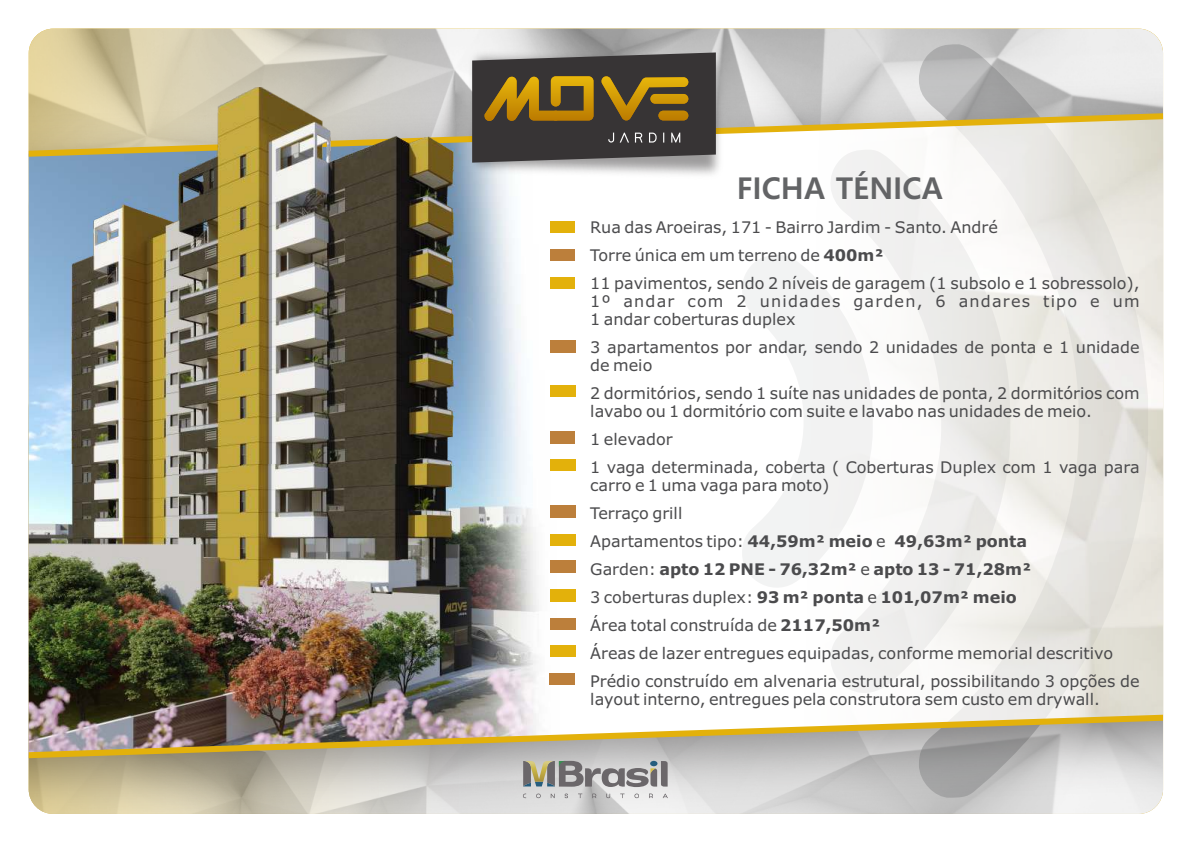
<style>
.page{position:relative;width:1191px;height:842px;background:#fff}
.page>*{position:absolute;margin:0;border:0;box-sizing:border-box;transform-origin:0 0}
.t1{font:700 30px "Malgun Gothic";color:#636466}
.t2{font:16px/28px "Verdana";color:#4b4b4d}
.t3{font:16px/18px "Verdana";letter-spacing:.075em;color:#4b4b4d}
.s1{font-weight:700}
</style>
<div class="page">
<img style="left:29px;top:29px;width:1134px;height:785px;border-radius:25px">
<img style="left:29px;top:106px;width:1134px;height:661px">
<img style="left:462px;top:34px;width:268px;height:161px">
<svg style="left:472px;top:52px;width:244px;height:111px"></svg>
<img style="left:29px;top:88px;width:532px;height:376px">
<svg style="left:523px;top:761px;width:144px;height:26px"></svg>
<svg style="left:606px;top:794px;width:4px;height:4px"></svg>
<svg style="left:649px;top:794px;width:4px;height:4px"></svg>
<svg style="left:592px;top:794px;width:4px;height:4px"></svg>
<svg style="left:564px;top:794px;width:4px;height:4px"></svg>
<svg style="left:578px;top:794px;width:4px;height:4px"></svg>
<svg style="left:620px;top:794px;width:4px;height:4px"></svg>
<svg style="left:536px;top:794px;width:4px;height:4px"></svg>
<svg style="left:634px;top:794px;width:5px;height:4px"></svg>
<svg style="left:663px;top:794px;width:5px;height:4px"></svg>
<svg style="left:523px;top:794px;width:3px;height:4px"></svg>
<svg style="left:551px;top:794px;width:3px;height:4px"></svg>
<div style="left:550px;top:249px;width:25px;height:12px;background:#bc7f3b"></div>
<div style="left:550px;top:277px;width:25px;height:12px;background:#e3b10b"></div>
<div style="left:550px;top:221px;width:25px;height:12px;background:#e3b10b"></div>
<div style="left:550px;top:340px;width:25px;height:13px;background:#bc7f3b"></div>
<div style="left:549px;top:385px;width:26px;height:12px;background:#e3b10b"></div>
<div style="left:550px;top:459px;width:25px;height:12px;background:#e3b10b"></div>
<div style="left:550px;top:431px;width:25px;height:12px;background:#bc7f3b"></div>
<div style="left:550px;top:505px;width:25px;height:12px;background:#bc7f3b"></div>
<div style="left:550px;top:534px;width:25px;height:11px;background:#e3b10b"></div>
<div style="left:550px;top:561px;width:25px;height:12px;background:#bc7f3b"></div>
<div style="left:550px;top:589px;width:25px;height:12px;background:#e3b10b"></div>
<div style="left:549px;top:618px;width:26px;height:11px;background:#bc7f3b"></div>
<div style="left:550px;top:645px;width:25px;height:12px;background:#e3b10b"></div>
<div style="left:549px;top:673px;width:26px;height:12px;background:#bc7f3b"></div>
<h1 class="t1" style="left:736px;top:175px;width:208px">FICHA TÉNICA</h1>
<p class="t2" style="left:590px;top:214px;width:551px">Rua das Aroeiras, 171 - Bairro Jardim - Santo. André<br>Torre única em um terreno de <span class="s1">400m²<br></span>11 pavimentos, sendo 2 níveis de garagem (1 subsolo e 1 sobressolo),</p>
<p class="t3" style="left:590px;top:293px;width:551px">1º andar com 2 unidades garden, 6 andares tipo e um<br>1 andar coberturas duplex</p>
<p class="t2" style="left:590px;top:339px;width:551px;line-height:18px">3 apartamentos por andar, sendo 2 unidades de ponta e 1 unidade de meio</p>
<p class="t2" style="left:590px;top:385px;width:551px;line-height:18px">2 dormitórios, sendo 1 suíte nas unidades de ponta, 2 dormitórios com lavabo ou 1 dormitório com suite e lavabo nas unidades de meio.</p>
<p class="t2" style="left:590px;top:426px;width:551px">1 elevador<br>1 vaga determinada, coberta ( Coberturas Duplex com 1 vaga para</p>
<p class="t2" style="left:590px;top:472px;width:551px">carro e 1 uma vaga para moto)<br>Terraço grill<br>Apartamentos tipo: <span class="s1">44,59m² meio</span> e <span class="s1">49,63m² ponta<br></span>Garden: <span class="s1">apto 12 PNE - 76,32m²</span> e <span class="s1">apto 13 - 71,28m²<br></span>3 coberturas duplex: <span class="s1">93 m² ponta</span> e <span class="s1">101,07m² meio<br></span>Área total construída de <span class="s1">2117,50m²<br></span>Áreas de lazer entregues equipadas, conforme memorial descritivo Prédio construído em alvenaria estrutural, possibilitando 3 opções de</p>
<p class="t2" style="left:590px;top:686px;width:511px">layout interno, entregues pela construtora sem custo em drywall.</p>
</div>
